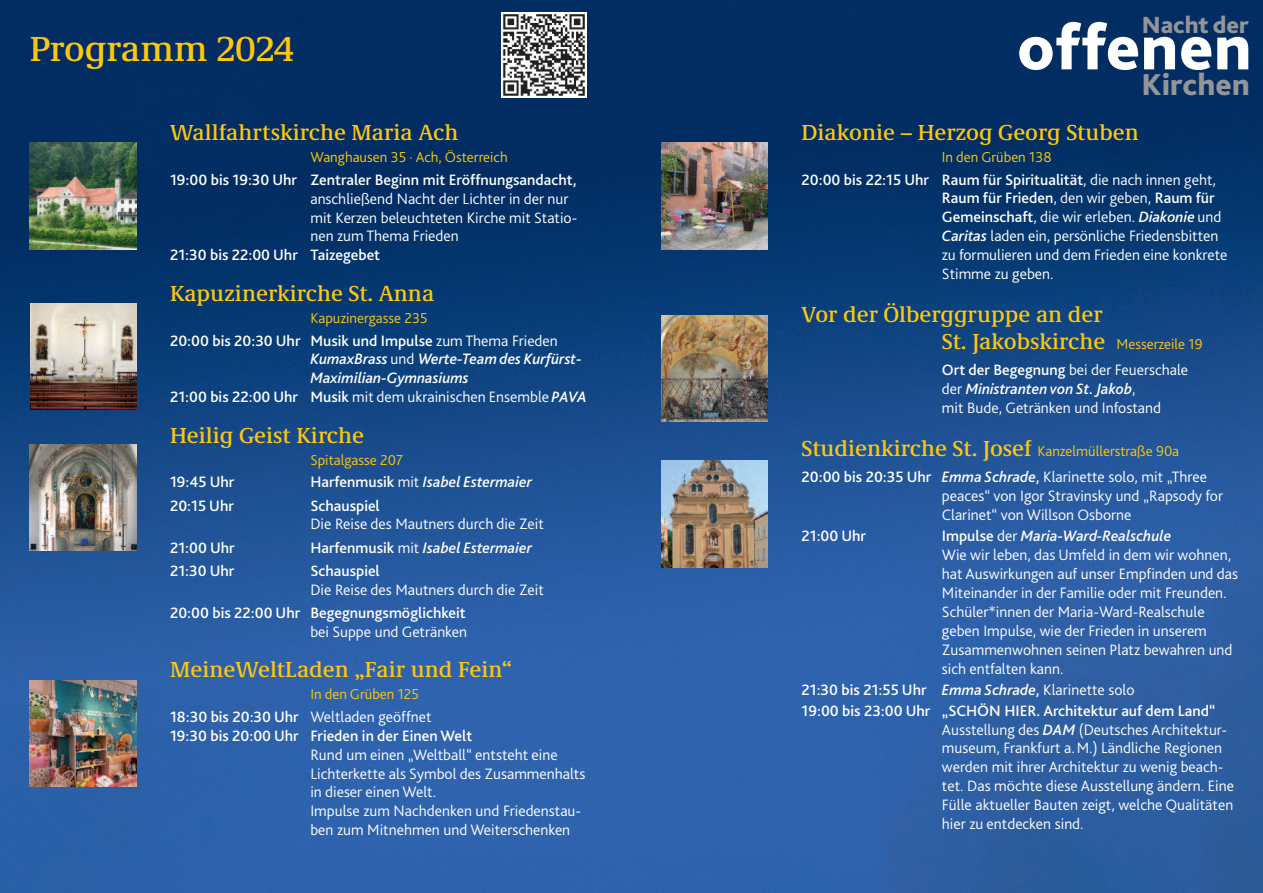
<style>
.page{position:relative;width:1263px;height:893px;background:#fff}
.page>*{position:absolute;margin:0;border:0;box-sizing:border-box;transform-origin:0 0}
.t1{font:800 67.05px "Bliss Pro";letter-spacing:.01em;color:#fff}
.t2{font:500 36px "Demos Next Pro";color:#fec70c}
.t3{font:800 31.65px "Bliss Pro";letter-spacing:.01em;color:#939598}
.t4{font:800 24.45px "Bliss Pro";color:#939598}
.t5{font:500 22.5px/27px "Demos Next Pro";color:#fec70c}
.t6{font:300 15.75px/18.9px "Bliss Pro";color:#fff}
.t7{font:500 15.75px/18.9px "Bliss Pro";color:#fff}
.t8{font:italic 500 15.75px "Bliss Pro";color:#fff}
.t9{font:300 15px "Bliss Pro";color:#fec70c}
.s1{font-weight:300}
.s2{font-weight:300;font-style:normal}
.s3{font-weight:500}
.s4{font-weight:500;font-style:italic}
.s5{font-style:normal}
.s6{font-family:"Bliss Pro";font-weight:300;font-size:15px}
.s7{font-style:italic}
</style>
<div class="page">
<img style="left:0;top:0;width:1263px;height:893px">
<img style="left:30px;top:143px;width:106px;height:106px">
<img style="left:31px;top:303px;width:105px;height:106px">
<img style="left:30px;top:680px;width:106px;height:107px">
<img style="left:661px;top:143px;width:106px;height:106px">
<img style="left:661px;top:315px;width:106px;height:107px">
<img style="left:30px;top:444px;width:106px;height:106px">
<img style="left:502px;top:13px;width:85px;height:85px">
<img style="left:661px;top:461px;width:106px;height:106px">
<h2 class="t2" style="left:30px;top:27px;width:266px">Programm 2024</h2>
<h3 class="t5" style="left:170px;top:119px;width:290px">Wallfahrtskirche Maria Ach</h3>
<p class="t9" style="left:310px;top:150px;width:199px">Wanghausen 35 · Ach, Österreich</p>
<p class="t7" style="left:170px;top:171px;width:408px">19:00 bis 19:30 Uhr Zentraler Beginn mit Eröffnungsandacht,</p>
<p class="t6" style="left:310px;top:190px;width:268px">anschließend Nacht der Lichter in der nur mit Kerzen beleuchteten Kirche mit Statio&shy;nen zum Thema Frieden</p>
<p class="t7" style="left:170px;top:247px;width:212px">21:30 bis 22:00 Uhr Taizegebet</p>
<h3 class="t5" style="left:170px;top:280px;width:266px">Kapuzinerkirche St. Anna</h3>
<p class="t9" style="left:310px;top:311px;width:119px">Kapuzinergasse 235</p>
<p class="t7" style="left:170px;top:332px;width:389px">20:00 bis 20:30 Uhr Musik und Impulse <span class="s1">zum Thema Frieden</span></p>
<p class="t8" style="left:310px;top:352px;width:273px">KumaxBrass <span class="s2">und</span> Werte-Team des Kurfürst-</p>
<p class="t8" style="left:310px;top:371px;width:160px">Maximilian-Gymnasiums</p>
<p class="t6" style="left:170px;top:388px;width:418px"><span class="s3">21:00 bis 22:00 Uhr Musik</span> mit dem ukrainischen Ensemble <span class="s4">PAVA</span></p>
<h3 class="t5" style="left:170px;top:422px;width:195px">Heilig Geist Kirche</h3>
<p class="t9" style="left:310px;top:453px;width:94px">Spitalgasse 207</p>
<p class="t7" style="left:170px;top:474px;width:66px">19:45 Uhr</p>
<p class="t8" style="left:310px;top:475px;width:223px"><span class="s5">Harfenmusik</span> <span class="s2">mit</span> Isabel Estermaier</p>
<p class="t7" style="left:170px;top:497px;width:65px">20:15 Uhr</p>
<p class="t7" style="left:310px;top:497px;width:71px">Schauspiel</p>
<p class="t6" style="left:310px;top:516px;width:235px">Die Reise des Mautners durch die Zeit</p>
<p class="t7" style="left:170px;top:539px;width:66px">21:00 Uhr</p>
<p class="t8" style="left:310px;top:540px;width:223px"><span class="s5">Harfenmusik</span> <span class="s2">mit</span> Isabel Estermaier</p>
<p class="t7" style="left:170px;top:562px;width:66px">21:30 Uhr</p>
<p class="t7" style="left:310px;top:562px;width:71px">Schauspiel</p>
<p class="t6" style="left:310px;top:581px;width:235px">Die Reise des Mautners durch die Zeit</p>
<p class="t7" style="left:170px;top:604px;width:297px">20:00 bis 22:00 Uhr Begegnungsmöglichkeit</p>
<p class="t6" style="left:310px;top:623px;width:158px">bei Suppe und Getränken</p>
<h3 class="t5" style="left:170px;top:656px;width:344px">MeineWeltLaden „Fair und Fein“</h3>
<p class="t9" style="left:310px;top:687px;width:110px">In den Grüben 125</p>
<p class="t7" style="left:170px;top:708px;width:304px">18:30 bis 20:30 Uhr <span class="s1">Weltladen geöffnet<br></span>19:30 bis 20:00 Uhr Frieden in der Einen Welt</p>
<p class="t6" style="left:310px;top:746px;width:276px">Rund um einen „Weltball“ entsteht eine Lichterkette als Symbol des Zusammenhalts in dieser einen Welt.<br>Impulse zum Nachdenken und Friedenstau&shy;ben zum Mitnehmen und Weiterschenken</p>
<h3 class="t4" style="left:1142px;top:13px;width:109px">Nacht der</h3>
<h3 class="t3" style="left:1141px;top:70px;width:110px">Kirchen</h3>
<h1 class="t1" style="left:1017px;top:16px;width:236px">offenen</h1>
<h3 class="t5" style="left:801px;top:119px;width:339px">Diakonie – Herzog Georg Stuben</h3>
<p class="t9" style="left:942px;top:150px;width:111px">In den Grüben 138</p>
<p class="t6" style="left:942px;top:171px;width:287px;text-indent:-140px"><span class="s3">20:00 bis 22:15 Uhr Raum für Spiritualität</span>, die nach innen geht, <span class="s3">Raum für Frieden</span>, den wir geben, <span class="s3">Raum für Gemeinschaft</span>, die wir erleben. <span class="s4">Diakonie</span> und <span class="s4">Caritas</span> laden ein, persönliche Friedensbitten zu formulieren und dem Frieden eine konkrete Stimme zu geben.</p>
<h3 class="t5" style="left:942px;top:301px;width:262px;text-indent:-140px">Vor der Ölberggruppe an der<br>St. Jakobskirche <span class="s6">Messerzeile 19</span></h3>
<p class="t6" style="left:942px;top:362px;width:248px"><span class="s3">Ort der Begegnung</span> bei der Feuerschale der <span class="s4">Ministranten von St. Jakob</span>,<br>mit Bude, Getränken und Infostand</p>
<h3 class="t5" style="left:801px;top:435px;width:379px">Studienkirche St. Josef <span class="s6">Kanzelmüllerstraße 90a</span></h3>
<p class="t6" style="left:942px;top:469px;width:283px;text-indent:-140px"><span class="s3">20:00 bis 20:35 Uhr</span> <span class="s4">Emma Schrade</span><span class="s3">,</span> Klarinette solo, mit „Three peaces“ von Igor Stravinsky und „Rapsody for<br>Clarinet“ von Willson Osborne</p>
<p class="t7" style="left:801px;top:527px;width:66px">21:00 Uhr</p>
<p class="t6" style="left:942px;top:527px;width:298px"><span class="s3">Impulse</span> der <span class="s4">Maria-Ward-Realschule<br></span>Wie wir leben, das Umfeld in dem wir wohnen, hat Auswirkungen auf unser Empfinden und das Miteinander in der Familie oder mit Freunden.<br>Schüler*innen der Maria-Ward-Realschule geben Impulse, wie der Frieden in unserem Zusammenwohnen seinen Platz bewahren und sich entfalten kann.</p>
<p class="t7" style="left:802px;top:680px;width:415px;line-height:21px">21:30 bis 21:55 Uhr <span class="s7">Emma Schrade</span>, <span class="s1">Klarinette solo<br></span>19:00 bis 23:00 Uhr „SCHÖN HIER. Architektur auf dem Land“</p>
<p class="t6" style="left:942px;top:721px;width:294px">Ausstellung des <span class="s4">DAM</span> (Deutsches Architektur&shy;museum, Frankfurt a.M.) Ländliche Regionen werden mit ihrer Architektur zu wenig beach&shy;tet. Das möchte diese Ausstellung ändern. Eine Fülle aktueller Bauten zeigt, welche Qualitäten hier zu entdecken sind.</p>
</div>
